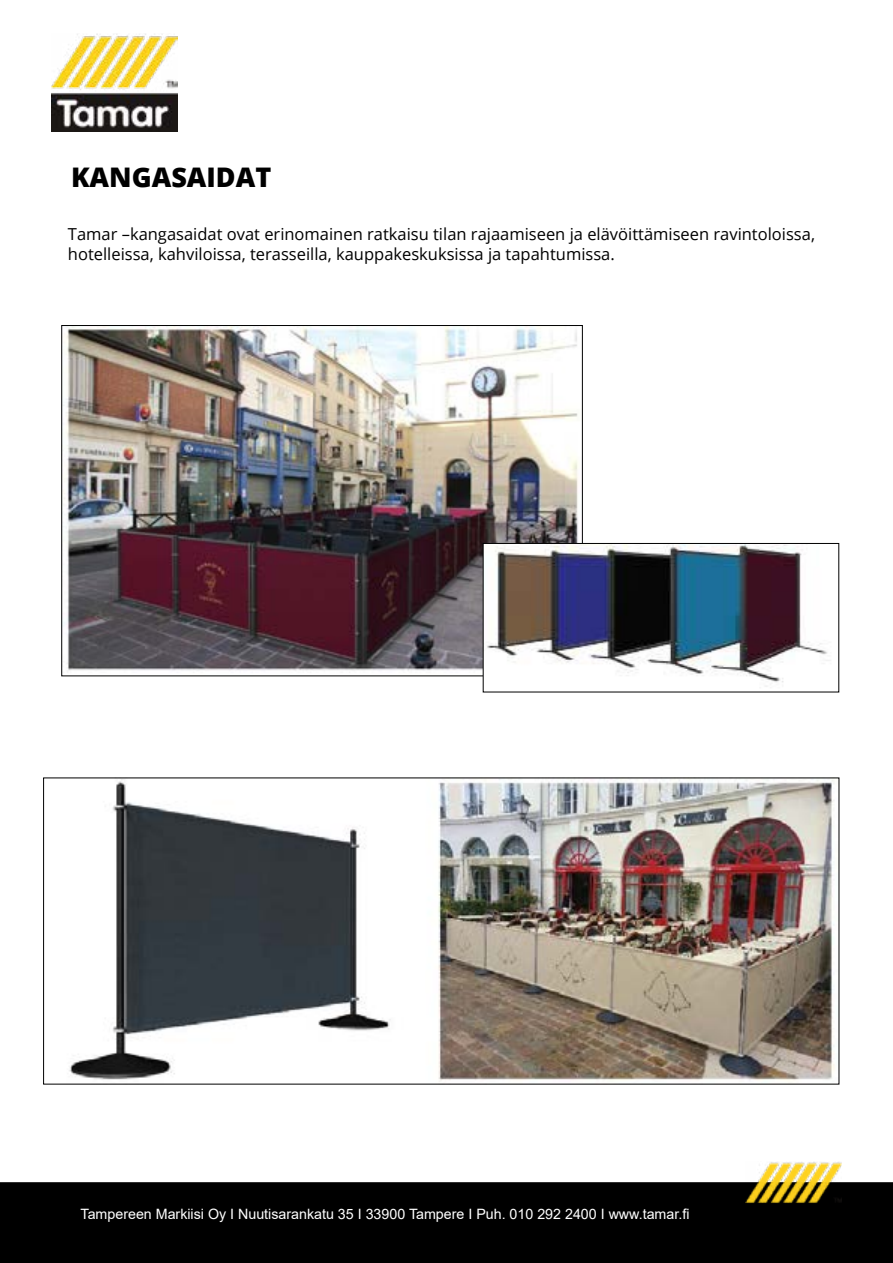
<style>
.page{position:relative;width:893px;height:1263px;background:#fff}
.page>*{position:absolute;margin:0;border:0;box-sizing:border-box;transform-origin:0 0}
.t1{font:800 27px "Open Sans";color:#000}
.t2{font:16.5px/19.8px "Open Sans";color:#000}
.t3{font:14.25px "Arial";color:#fff}
</style>
<div class="page">
<img style="left:52px;top:34px;width:125px;height:98px">
<div style="left:1px;top:1183px;width:891px;height:79px;background:#000"></div>
<div style="left:0;top:1182px;width:893px;height:81px;border:2px solid #000"></div>
<img style="left:746px;top:1162px;width:96px;height:41px">
<img style="left:69px;top:780px;width:766px;height:302px">
<img style="left:64px;top:327px;width:517px;height:347px">
<img style="left:485px;top:545px;width:346px;height:142px">
<div style="left:483px;top:543px;width:356px;height:149px;border:1px solid #000"></div>
<h1 class="t1" style="left:71px;top:156px;width:202px">KANGASAIDAT</h1>
<p class="t2" style="left:68px;top:224px;width:749px">Tamar –kangasaidat ovat erinomainen ratkaisu tilan rajaamiseen ja elävöittämiseen ravintoloissa, hotelleissa, kahviloissa, terasseilla, kauppakeskuksissa ja tapahtumissa.</p>
<p class="t3" style="left:81px;top:1204px;width:610px">Tampereen Markiisi Oy I Nuutisarankatu 35 I 33900 Tampere I Puh. 010 292 2400 I www.tamar.fi</p>
</div>
